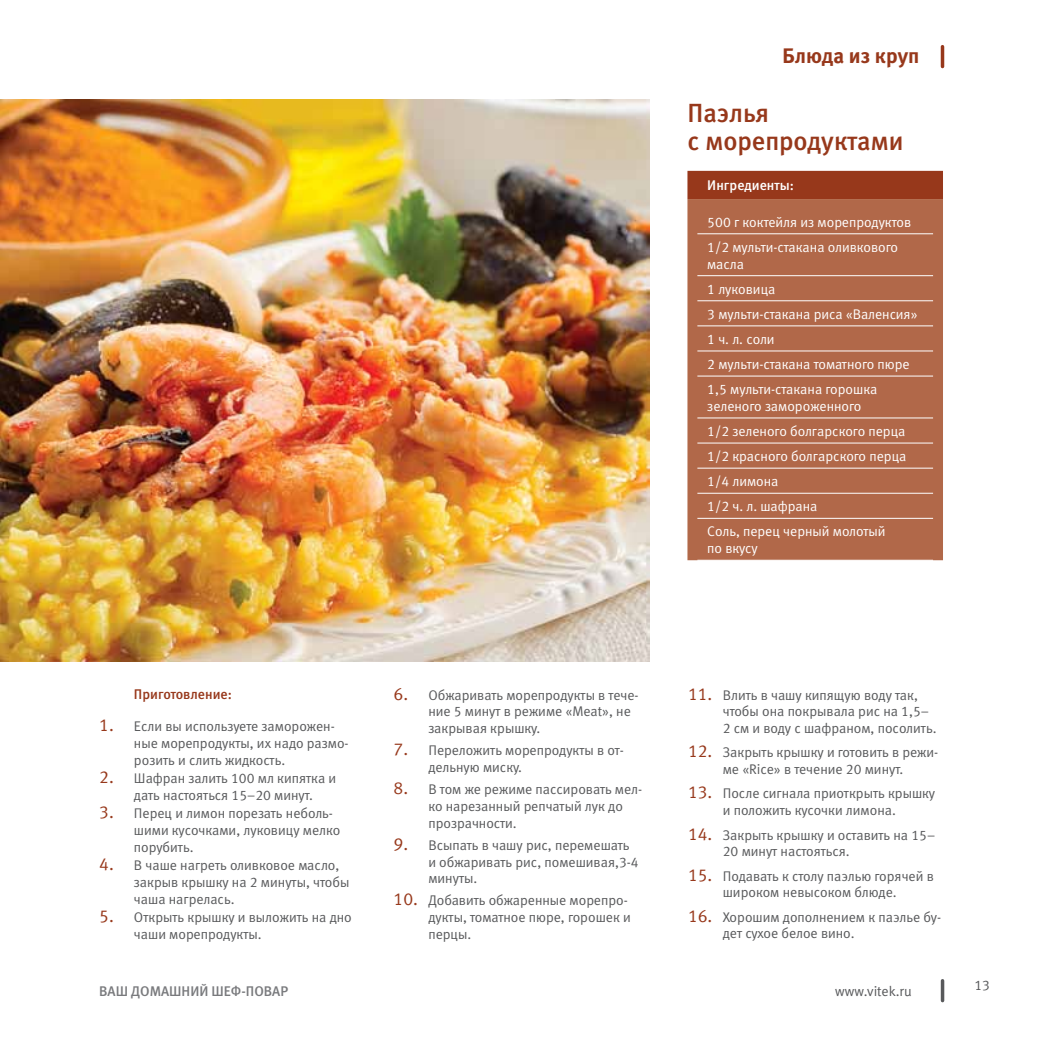
<style>
.page{position:relative;width:1042px;height:1042px;background:#fff}
.page>*{position:absolute;margin:0;border:0;box-sizing:border-box;transform-origin:0 0}
.t1{font:26.25px/28px "Meta Medium LFC";color:#97381b}
.t2{font:21px "Meta Bold LFC";color:#97381b}
.t3{font:14px/16.8px "Meta Normal LFC";color:#58595b}
.t4{font:14px/25px "Meta Normal LFC";color:#fff}
.t5{font:14px "Meta Medium LFC";color:#797a7d}
.t6{font:14px "Meta Medium LFC";color:#97381b}
.t7{font:14px "Meta Medium LFC";color:#fff}
.s1{font-size:17.5px;color:#97381b}
</style>
<div class="page">
<hr style="left:941px;top:980px;width:3px;height:20px;background:#58595b">
<hr style="left:941px;top:47px;width:3px;height:20px;background:#97381b">
<div style="left:687px;top:171px;width:256px;height:28px;background:#97381b"></div>
<div style="left:687px;top:199px;width:256px;height:361px;background:#b16849"></div>
<hr style="left:697px;top:350px;width:236px;height:1px;background:#fff">
<hr style="left:697px;top:376px;width:236px;height:1px;background:#fff">
<hr style="left:697px;top:443px;width:236px;height:1px;background:#fff">
<hr style="left:697px;top:493px;width:236px;height:1px;background:#fff">
<hr style="left:697px;top:518px;width:236px;height:1px;background:#fff">
<hr style="left:697px;top:468px;width:236px;height:1px;background:#fff">
<hr style="left:697px;top:233px;width:236px;height:1px;background:#fff">
<hr style="left:697px;top:275px;width:236px;height:1px;background:#fff">
<hr style="left:697px;top:300px;width:236px;height:1px;background:#fff">
<hr style="left:697px;top:325px;width:236px;height:1px;background:#fff">
<hr style="left:697px;top:417px;width:236px;height:1px;background:#fff">
<img style="left:0;top:99px;width:649px;height:562px">
<h2 class="t2" style="left:782px;top:43px;width:138px">Блюда из круп</h2>
<h1 class="t1" style="left:687px;top:99px;width:217px">Паэлья<br>с морепродуктами</h1>
<p class="t7" style="left:707px;top:178px;width:88px">Ингредиенты:</p>
<p class="t4" style="left:707px;top:209px;width:205px">500 г коктейля из морепродуктов<br>1/2 мульти-стакана оливкового</p>
<p class="t4" style="left:707px;top:251px;width:212px">масла<br>1 луковица<br>3 мульти-стакана риса «Валенсия»<br>1 ч. л. соли<br>2 мульти-стакана томатного пюре<br>1,5 мульти-стакана горошка</p>
<p class="t4" style="left:707px;top:393px;width:200px">зеленого замороженного<br>1/2 зеленого болгарского перца<br>1/2 красного болгарского перца<br>1/4 лимона<br>1/2 ч. л. шафрана<br>Соль, перец черный молотый</p>
<p class="t4" style="left:707px;top:536px;width:52px">по вкусу</p>
<p class="t6" style="left:134px;top:686px;width:99px">Приготовление:</p>
<p class="t3" style="left:134px;top:718px;width:216px;text-indent:-35px"><span class="s1">1.</span> Если вы используете заморожен&shy;ные морепродукты, их надо размо&shy;розить и слить жидкость.</p>
<p class="t3" style="left:134px;top:770px;width:204px;text-indent:-35px"><span class="s1">2.</span> Шафран залить 100 мл кипятка и дать настояться 15–20 минут.</p>
<p class="t3" style="left:134px;top:805px;width:208px;text-indent:-35px"><span class="s1">3.</span> Перец и лимон порезать неболь&shy;шими кусочками, луковицу мелко порубить.</p>
<p class="t3" style="left:134px;top:857px;width:217px;text-indent:-35px"><span class="s1">4.</span> В чаше нагреть оливковое масло, закрыв крышку на 2 минуты, чтобы чаша нагрелась.</p>
<p class="t3" style="left:134px;top:908px;width:219px;text-indent:-35px"><span class="s1">5.</span> Открыть крышку и выложить на дно чаши морепродукты.</p>
<p class="t3" style="left:428px;top:686px;width:212px;text-indent:-35px"><span class="s1">6.</span> Обжаривать морепродукты в тече&shy;ние 5 минут в режиме «Meat», не закрывая крышку.</p>
<p class="t3" style="left:428px;top:742px;width:197px;text-indent:-35px"><span class="s1">7.</span> Переложить морепродукты в от&shy;дельную миску.</p>
<p class="t3" style="left:428px;top:781px;width:215px;text-indent:-35px"><span class="s1">8.</span> В том же режиме пассировать мел&shy;ко нарезанный репчатый лук до прозрачности.</p>
<p class="t3" style="left:428px;top:836px;width:212px;text-indent:-35px"><span class="s1">9.</span> Всыпать в чашу рис, перемешать и обжаривать рис, помешивая,3-4 минуты.</p>
<p class="t3" style="left:428px;top:892px;width:204px;text-indent:-35px"><span class="s1">10.</span> Добавить обжаренные морепро&shy;дукты, томатное пюре, горошек и перцы.</p>
<p class="t3" style="left:723px;top:686px;width:215px;text-indent:-35px"><span class="s1">11.</span> Влить в чашу кипящую воду так, чтобы она покрывала рис на 1,5–<br>2 см и воду с шафраном, посолить.</p>
<p class="t3" style="left:688px;top:744px;width:252px;text-align:center"><span class="s1">12.</span> Закрыть крышку и готовить в режи&shy;ме «Rice» в течение 20 минут.</p>
<p class="t3" style="left:688px;top:785px;width:249px;text-align:center"><span class="s1">13.</span> После сигнала приоткрыть крышку и положить кусочки лимона.</p>
<p class="t3" style="left:723px;top:826px;width:214px;text-indent:-35px"><span class="s1">14.</span> Закрыть крышку и оставить на 15–<br>20 минут настояться.</p>
<p class="t3" style="left:688px;top:867px;width:247px;text-align:center"><span class="s1">15.</span> Подавать к столу паэлью горячей в широком невысоком блюде.</p>
<p class="t3" style="left:723px;top:908px;width:220px;text-indent:-35px"><span class="s1">16.</span> Хорошим дополнением к паэлье бу&shy;дет сухое белое вино.</p>
<p class="t5" style="left:99px;top:983px;width:190px">ВАШ ДОМАШНИЙ ШЕФ-ПОВАР</p>
<p class="t3" style="left:835px;top:982px;width:78px">www.vitek.ru</p>
<p class="t3" style="left:974px;top:976px;width:17px">13</p>
</div>
